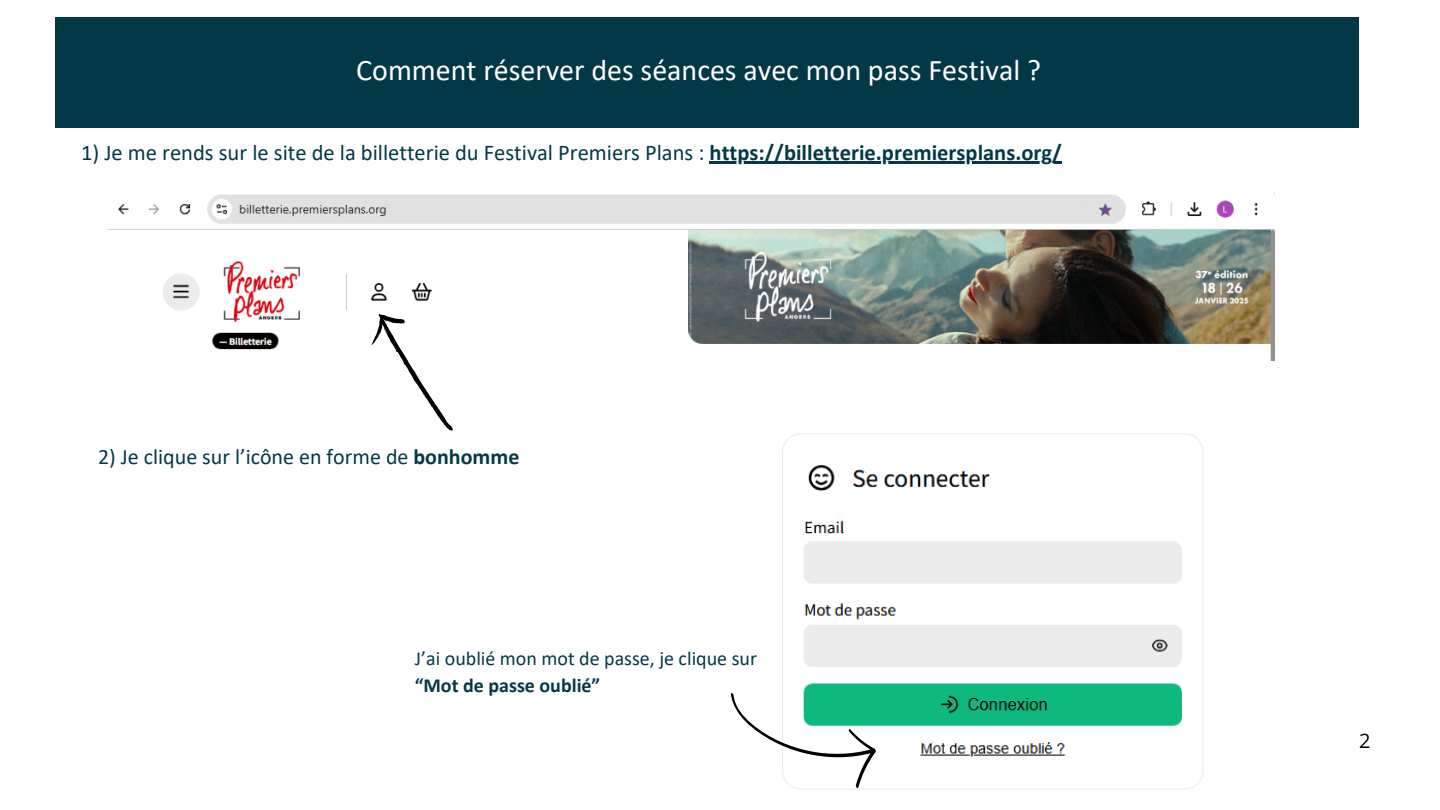
<style>
.page{position:relative;width:1440px;height:810px;background:#fff}
.page>*{position:absolute;margin:0;border:0;box-sizing:border-box;transform-origin:0 0}
.t1{font:30px "Calibri";color:#fff}
.t2{font:22.5px "Calibri";color:#033947}
.t3{font:22px "Calibri";color:#033947}
.t4{font:20px/27.8px "Calibri";color:#033947}
.t5{font:20px "Open Sans";color:#000}
.s1{font-weight:700}
</style>
<div class="page">
<div style="left:55px;top:17px;width:1304px;height:111px;background:#033947"></div>
<img style="left:108px;top:193px;width:1167px;height:168px">
<hr style="left:710px;top:162px;width:352px;height:2px;background:#033947">
<img style="left:782px;top:433px;width:422px;height:357px">
<svg style="left:731px;top:663px;width:152px;height:127px"></svg>
<svg style="left:360px;top:304px;width:97px;height:127px"></svg>
<h2 class="t1" style="left:356px;top:57px;width:686px">Comment réserver des séances avec mon pass Festival ?</h2>
<h1 class="t2" style="left:81px;top:143px;width:982px">1) Je me rends sur le site de la billetterie du Festival Premiers Plans : <span class="s1">https://billetterie.premiersplans.org/</span></h1>
<p class="t3" style="left:98px;top:447px;width:423px">2) Je clique sur l’icône en forme de <span class="s1">bonhomme</span></p>
<p class="t4" style="left:415px;top:646px;width:344px">J’ai oublié mon mot de passe, je clique sur <span class="s1">“Mot de passe oublié”</span></p>
<p class="t5" style="left:1359px;top:727px;width:13px">2</p>
</div>
